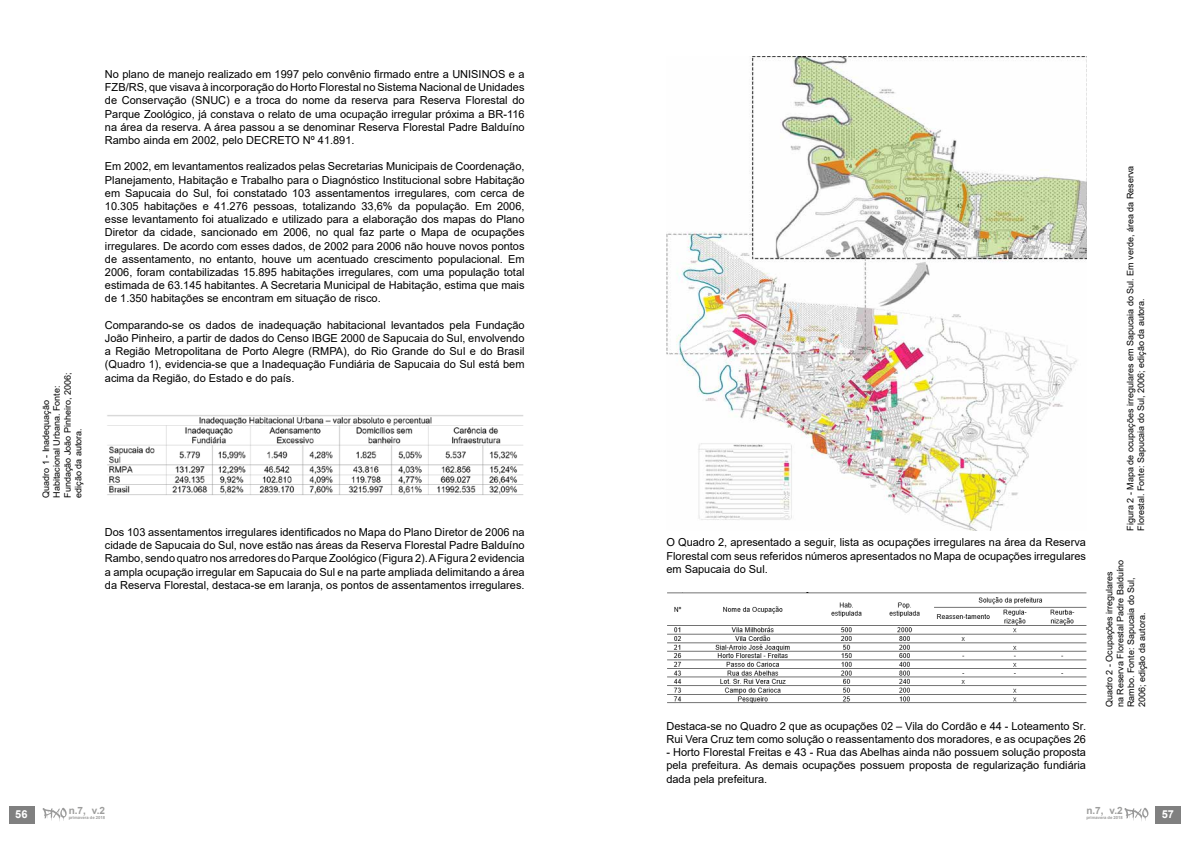
<style>
.page{position:relative;width:1191px;height:842px;background:#fff}
.page>*{position:absolute;margin:0;border:0;box-sizing:border-box;transform-origin:0 0}
.t1{font:11px/13.2px "Arial";color:#000;text-align:justify}
.t2{font:700 11px "Arial";color:#fff}
.t3{font:700 10px "Arial";color:#9d9d9c}
.t4{font:9px/10.8px "Arial";color:#000}
.t5{font:700 4.2px "Arial";color:#9d9d9c}
</style>
<div class="page">
<div style="left:1155px;top:806px;width:25px;height:17px;background:#808080"></div>
<svg style="left:1124px;top:808px;width:24px;height:13px"></svg>
<div style="left:9px;top:806px;width:25px;height:17px;background:#808080"></div>
<svg style="left:43px;top:808px;width:24px;height:13px"></svg>
<img style="left:107px;top:415px;width:417px;height:80px">
<img style="left:666px;top:57px;width:420px;height:474px">
<img style="left:667px;top:592px;width:419px;height:112px">
<p class="t4" style="left:40px;top:498px;width:127px;rotate:-90deg">Quadro 1 - Inadequação<br>Habitacional Urbana. Fonte:<br>Fundação João Pinheiro, 2006; edição da autora.</p>
<p class="t1" style="left:105px;top:67px;width:421px">No plano de manejo realizado em 1997 pelo convênio firmado entre a UNISINOS e a FZB/RS, que visava à incorporação do Horto Florestal no Sistema Nacional de Unidades de Conservação (SNUC) e a troca do nome da reserva para Reserva Florestal do Parque Zoológico, já constava o relato de uma ocupação irregular próxima a BR-116 na área da reserva. A área passou a se denominar Reserva Florestal Padre Balduíno Rambo ainda em 2002, pelo DECRETO Nº 41.891.</p>
<p class="t1" style="left:105px;top:160px;width:421px">Em 2002, em levantamentos realizados pelas Secretarias Municipais de Coordenação, Planejamento, Habitação e Trabalho para o Diagnóstico Institucional sobre Habitação em Sapucaia do Sul, foi constatado 103 assentamentos irregulares, com cerca de 10.305 habitações e 41.276 pessoas, totalizando 33,6% da população. Em 2006, esse levantamento foi atualizado e utilizado para a elaboração dos mapas do Plano Diretor da cidade, sancionado em 2006, no qual faz parte o Mapa de ocupações irregulares. De acordo com esses dados, de 2002 para 2006 não houve novos pontos de assentamento, no entanto, houve um acentuado crescimento populacional. Em 2006, foram contabilizadas 15.895 habitações irregulares, com uma população total estimada de 63.145 habitantes. A Secretaria Municipal de Habitação, estima que mais de 1.350 habitações se encontram em situação de risco.</p>
<p class="t1" style="left:105px;top:318px;width:421px">Comparando-se os dados de inadequação habitacional levantados pela Fundação João Pinheiro, a partir de dados do Censo IBGE 2000 de Sapucaia do Sul, envolvendo a Região Metropolitana de Porto Alegre (RMPA), do Rio Grande do Sul e do Brasil (Quadro 1), evidencia-se que a Inadequação Fundiária de Sapucaia do Sul está bem acima da Região, do Estado e do país.</p>
<p class="t1" style="left:105px;top:525px;width:421px">Dos 103 assentamentos irregulares identificados no Mapa do Plano Diretor de 2006 na cidade de Sapucaia do Sul, nove estão nas áreas da Reserva Florestal Padre Balduíno Rambo, sendo quatro nos arredores do Parque Zoológico (Figura 2). A Figura 2 evidencia a ampla ocupação irregular em Sapucaia do Sul e na parte ampliada delimitando a área da Reserva Florestal, destaca-se em laranja, os pontos de assentamentos irregulares.</p>
<p class="t2" style="left:15px;top:806px;width:14px">56</p>
<p class="t3" style="left:69px;top:804px;width:38px">n.7, v.2</p>
<p class="t5" style="left:69px;top:815px;width:38px">primavera de 2018</p>
<p class="t1" style="left:666px;top:536px;width:421px">O Quadro 2, apresentado a seguir, lista as ocupações irregulares na área da Reserva Florestal com seus referidos números apresentados no Mapa de ocupações irregulares em Sapucaia do Sul.</p>
<p class="t1" style="left:666px;top:719px;width:421px">Destaca-se no Quadro 2 que as ocupações 02 – Vila do Cordão e 44 - Loteamento Sr.<br>Rui Vera Cruz tem como solução o reassentamento dos moradores, e as ocupações 26</p>
<p class="t1" style="left:666px;top:746px;width:421px">- Horto Florestal Freitas e 43 - Rua das Abelhas ainda não possuem solução proposta pela prefeitura. As demais ocupações possuem proposta de regularização fundiária dada pela prefeitura.</p>
<p class="t4" style="left:1124px;top:531px;width:367px;rotate:-90deg">Figura 2 - Mapa de ocupações irregulares em Sapucaia do Sul. Em verde, área da Reserva<br>Florestal. Fonte: Sapucaia do Sul, 2006; edição da autora.</p>
<p class="t4" style="left:1104px;top:707px;width:149px;rotate:-90deg">Quadro 2 - Ocupações irregulares na Reserva Florestal Padre Balduíno<br>Rambo. Fonte: Sapucaia do Sul,<br>2006; edição da autora.</p>
<p class="t3" style="left:1086px;top:804px;width:38px">n.7, v.2</p>
<p class="t5" style="left:1086px;top:815px;width:38px">primavera de 2018</p>
<p class="t2" style="left:1161px;top:806px;width:14px">57</p>
</div>
